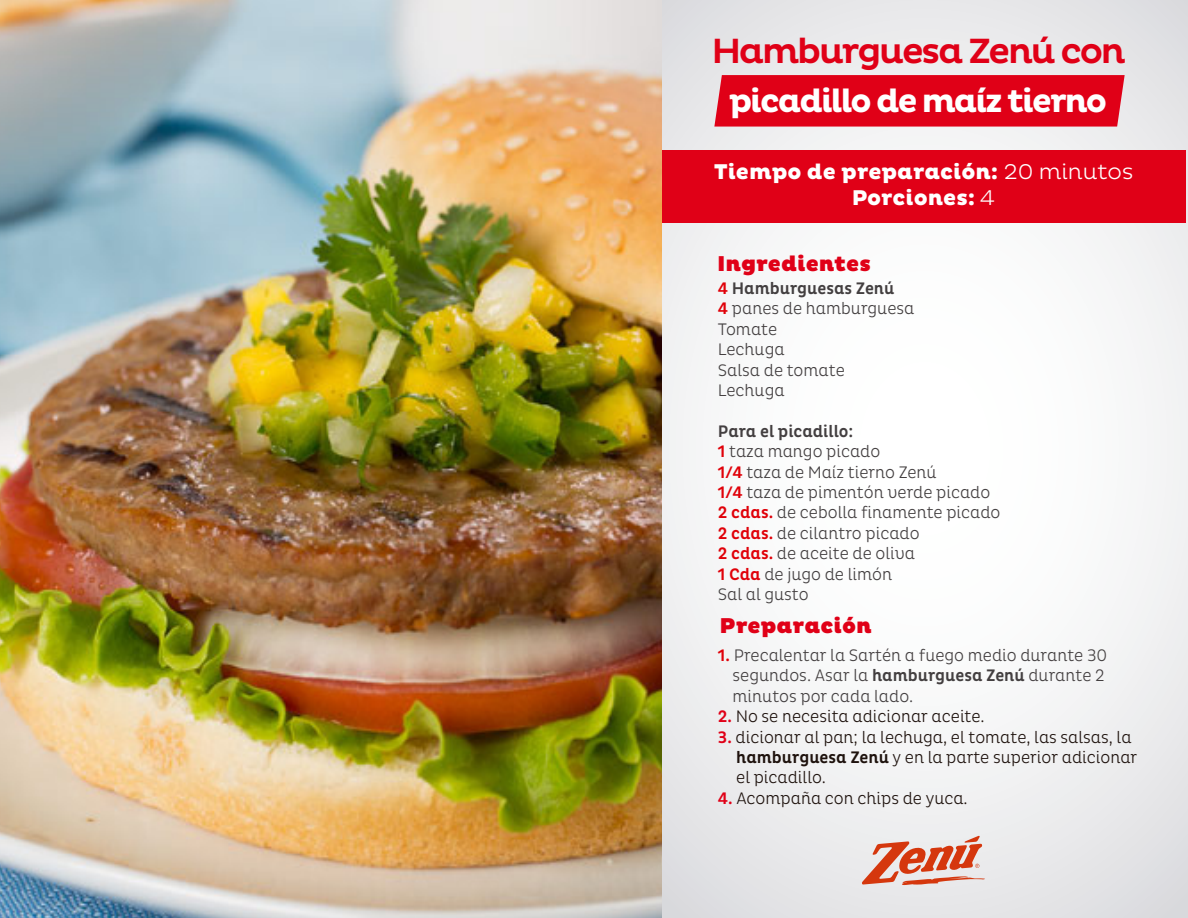
<style>
.page{position:relative;width:1188px;height:918px;background:#fff}
.page>*{position:absolute;margin:0;border:0;box-sizing:border-box;transform-origin:0 0}
.t1{font:500 35.7px "Pluto";letter-spacing:-.06em;color:#e00017}
.t2{font:700 33.15px "Pluto";letter-spacing:-.06em;color:#fff}
.t3{font:900 21.9px "Pluto";color:#e00017}
.t4{font:800 21.75px/25.8px "Pluto";color:#fff;text-align:center}
.t5{font:300 16.95px/20.4px "Pluto Cond";color:#433f40}
.t6{font:300 16.95px/20.4px "Pluto Cond";color:#1e120d}
.s1{font-weight:300}
.s2{font-weight:500;color:#e00109}
.s3{font-weight:500}
.s4{font-weight:500;color:#e00017}
</style>
<div class="page">
<svg style="left:661px;top:0;width:527px;height:918px"></svg>
<div style="left:661px;top:150px;width:525px;height:72px;background:#e00017"></div>
<svg style="left:862px;top:835px;width:123px;height:50px;background:#e2a596"></svg>
<div style="left:714px;top:75px;width:411px;height:52px;background:#e00017"></div>
<img style="left:0;top:0;width:661px;height:918px">
<h1 class="t1" style="left:712px;top:31px;width:416px">Hamburguesa Zenú con</h1>
<h2 class="t2" style="left:729px;top:82px;width:380px">picadillo de maíz tierno</h2>
<p class="t4" style="left:714px;top:159px;width:421px">Tiempo de preparación: <span class="s1">20 minutos<br></span>Porciones: <span class="s1">4</span></p>
<p class="t3" style="left:717px;top:250px;width:155px">Ingredientes</p>
<p class="t5" style="left:718px;top:278px;width:198px"><span class="s2">4</span> <span class="s3">Hamburguesas Zenú<br></span><span class="s2">4</span> panes de hamburguesa<br>Tomate<br>Lechuga<br>Salsa de tomate<br>Lechuga</p>
<p class="t5" style="left:718px;top:421px;width:284px"><span class="s3">Para el picadillo:<br></span><span class="s2">1</span> taza mango picado<br><span class="s2">1/4</span> taza de Maíz tierno Zenú<br><span class="s2">1/4</span> taza de pimentón verde picado<br><span class="s2">2 cdas.</span> de cebolla finamente picado<br><span class="s2">2 cdas.</span> de cilantro picado<br><span class="s2">2 cdas.</span> de aceite de oliva<br><span class="s2">1 Cda</span> de jugo de limón<br>Sal al gusto</p>
<p class="t3" style="left:720px;top:613px;width:154px">Preparación</p>
<p class="t5" style="left:733px;top:645px;width:376px;text-indent:-15px"><span class="s2">1.</span> Precalentar la Sartén a fuego medio durante 30 segundos. Asar la <span class="s3">hamburguesa Zenú</span> durante 2 minutos por cada lado.</p>
<p class="t6" style="left:718px;top:706px;width:268px"><span class="s4">2.</span> No se necesita adicionar aceite.</p>
<p class="t6" style="left:736px;top:727px;width:403px;text-indent:-18px"><span class="s4">3.</span> dicionar al pan; la lechuga, el tomate, las salsas, la <span class="s3">hamburguesa Zenú</span> y en la parte superior adicionar el picadillo.</p>
<p class="t6" style="left:718px;top:788px;width:251px"><span class="s4">4.</span> Acompaña con chips de yuca.</p>
</div>
